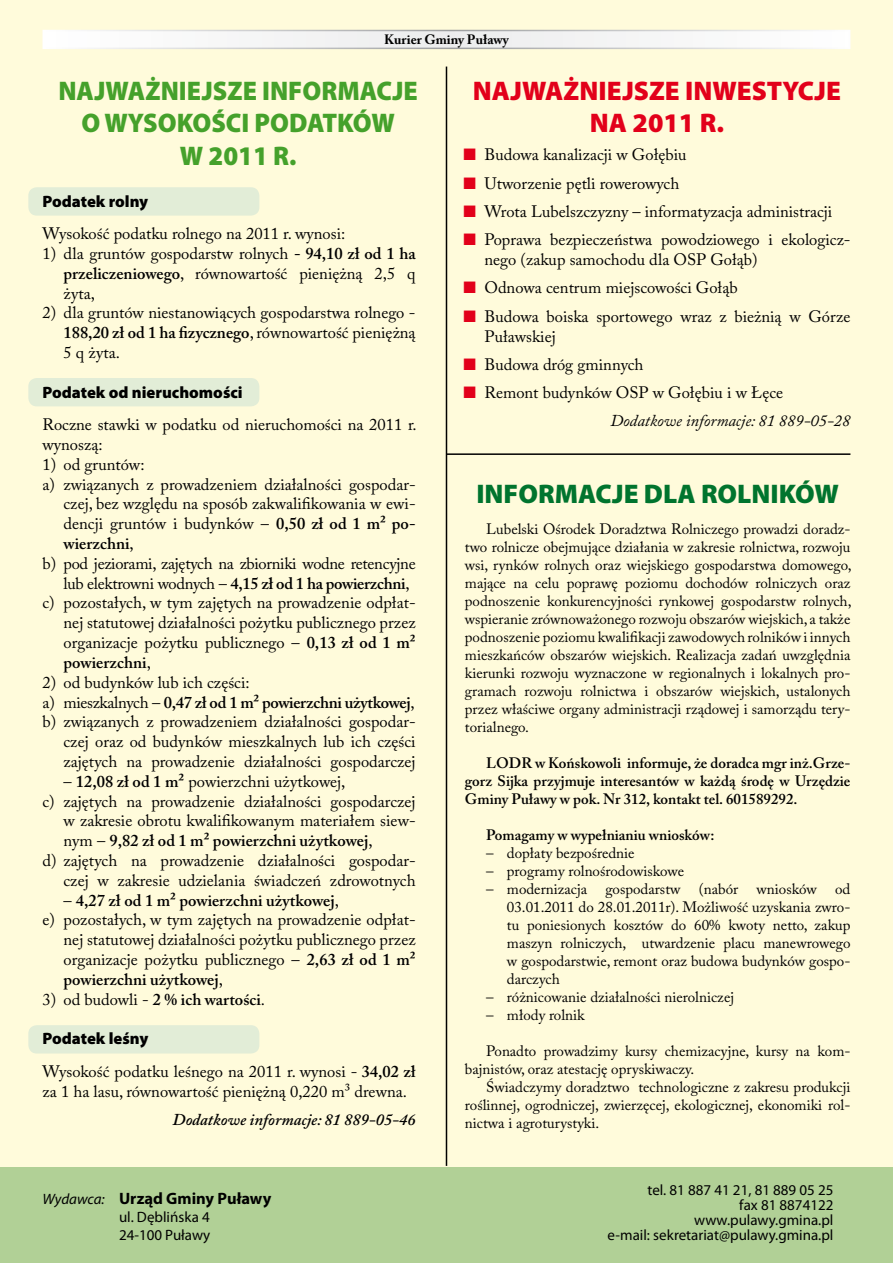
<style>
.page{position:relative;width:893px;height:1263px;background:#fff}
.page>*{position:absolute;margin:0;border:0;box-sizing:border-box;transform-origin:0 0}
.t1{font:900 27px/32.4px "Myriad Pro";color:#45a12b;text-align:center;scale:.96 1}
.t2{font:900 27px/32.4px "Myriad Pro";color:#e2001a;text-align:center}
.t3{font:900 27px "Myriad Pro";color:#00742e}
.t4{font:16.5px/28.3px "Adobe Caslon Pro";color:#000}
.t5{font:600 16.5px "Adobe Caslon Pro";color:#000}
.t6{font:16.5px "Adobe Caslon Pro";letter-spacing:-.02em;color:#000}
.t7{font:600 16.5px "Adobe Caslon Pro";letter-spacing:-.02em;color:#000}
.t8{font:900 16.5px "Myriad Pro";color:#000}
.t9{font:italic 600 16.5px "Adobe Caslon Pro";color:#000}
.t10{font:italic 16.5px "Adobe Caslon Pro";color:#000}
.t11{font:700 16.5px "Myriad Pro";color:#000}
.t12{font:15px/18px "Adobe Caslon Pro";color:#000;text-align:justify}
.t13{font:600 15px/18px "Adobe Caslon Pro";color:#000;text-align:justify}
.t14{font:15px/15px "Myriad Pro";color:#000}
.t15{font:700 13.5px "Adobe Caslon Pro";color:#000}
.s1{font-weight:600}
.s2{font-weight:400}
.s3{font-weight:400;font-style:italic;font-size:15px}
</style>
<div class="page">
<div style="left:0;top:0;width:893px;height:1196px;background:#fffbdb"></div>
<div style="left:28px;top:1025px;width:231px;height:28px;background:#e2edd7;border-radius:9px"></div>
<div style="left:28px;top:187px;width:231px;height:29px;background:#e2edd7;border-radius:9px"></div>
<div style="left:28px;top:378px;width:231px;height:28px;background:#e2edd7;border-radius:9px"></div>
<div style="left:0;top:1167px;width:893px;height:96px;background:#b1d096"></div>
<hr style="left:446px;top:67px;width:1px;height:1099px;background:#000">
<hr style="left:446px;top:453px;width:404px;height:2px;background:#000">
<div style="left:43px;top:31px;width:807px;height:17px;background:#f5f6f6"></div>
<div style="left:43px;top:30px;width:807px;height:19px;border:2px solid #fff"></div>
<p class="t15" style="left:384px;top:31px;width:126px">Kurier Gminy Puławy</p>
<h1 class="t1" style="left:58px;top:74px;width:376px">NAJWAŻNIEJSZE INFORMACJE<br>O WYSOKOŚCI PODATKÓW<br>W 2011 R.</h1>
<h1 class="t2" style="left:473px;top:73px;width:370px">NAJWAŻNIEJSZE INWESTYCJE<br>NA 2011 R.</h1>
<p class="t4" style="left:484px;top:140px;width:367px">Budowa kanalizacji w Gołębiu<br>Utworzenie pętli rowerowych<br>Wrota Lubelszczyzny – informatyzacja administracji Poprawa bezpieczeństwa powodziowego i ekologicz-</p>
<p class="t4" style="left:484px;top:245px;width:367px">nego (zakup samochodu dla OSP Gołąb)<br>Odnowa centrum miejscowości Gołąb<br>Budowa boiska sportowego wraz z bieżnią w Górze</p>
<p class="t4" style="left:484px;top:322px;width:300px">Puławskiej<br>Budowa dróg gminnych<br>Remont budynków OSP w Gołębiu i w Łęce</p>
<p class="t10" style="left:610px;top:411px;width:242px">Dodatkowe informacje: 81 889-05-28</p>
<p class="t8" style="left:43px;top:190px;width:107px">Podatek rolny</p>
<p class="t4" style="left:43px;top:219px;width:304px">Wysokość podatku rolnego na 2011 r. wynosi:</p>
<p class="t4" style="left:64px;top:243px;width:354px;line-height:19.8px;text-align:justify;text-indent:-21px">1) dla gruntów gospodarstw rolnych <span class="s1">- 94,10 zł od 1 ha przeliczeniowego</span>, równowartość pieniężną 2,5 q żyta,</p>
<p class="t4" style="left:64px;top:303px;width:354px;line-height:19.8px;text-align:justify;text-indent:-21px">2) dla gruntów niestanowiących gospodarstwa rolnego - <span class="s1">188,20 zł od 1 ha fizycznego</span>, równowartość pieniężną 5 q żyta.</p>
<p class="t8" style="left:43px;top:381px;width:202px">Podatek od nieruchomości</p>
<p class="t4" style="left:43px;top:415px;width:376px;line-height:19.8px">Roczne stawki w podatku od nieruchomości na 2011 r. wynoszą:</p>
<p class="t4" style="left:43px;top:450px;width:104px">1) od gruntów:</p>
<p class="t4" style="left:43px;top:470px;width:375px">a) związanych z prowadzeniem działalności gospodar-</p>
<p class="t4" style="left:64px;top:490px;width:354px">czej, bez względu na sposób zakwalifikowania w ewi-</p>
<p class="t4" style="left:64px;top:509px;width:354px">dencji gruntów i budynków – <span class="s1">0,50 zł od 1 m² po-</span></p>
<p class="t5" style="left:64px;top:534px;width:72px">wierzchni<span class="s2">,</span></p>
<p class="t6" style="left:43px;top:553px;width:375px">b) pod jeziorami, zajętych na zbiorniki wodne retencyjne</p>
<p class="t6" style="left:64px;top:573px;width:347px">lub elektrowni wodnych – <span class="s1">4,15 zł od 1 ha powierzchni</span>,</p>
<p class="t4" style="left:43px;top:589px;width:375px">c) pozostałych, w tym zajętych na prowadzenie odpłat-</p>
<p class="t4" style="left:64px;top:608px;width:354px">nej statutowej działalności pożytku publicznego przez</p>
<p class="t4" style="left:64px;top:628px;width:354px">organizacje pożytku publicznego – <span class="s1">0,13 zł od 1 m²</span></p>
<p class="t5" style="left:64px;top:652px;width:89px">powierzchni<span class="s2">,</span></p>
<p class="t4" style="left:43px;top:668px;width:209px">2) od budynków lub ich części:</p>
<p class="t7" style="left:43px;top:692px;width:374px"><span class="s2">a) mieszkalnych –</span> 0,47 zł od 1 m² powierzchni użytkowej<span class="s2">,</span></p>
<p class="t4" style="left:43px;top:707px;width:375px">b) związanych z prowadzeniem działalności gospodar-</p>
<p class="t4" style="left:64px;top:727px;width:354px">czej oraz od budynków mieszkalnych lub ich części</p>
<p class="t4" style="left:64px;top:747px;width:354px">zajętych na prowadzenie działalności gospodarczej</p>
<p class="t4" style="left:64px;top:767px;width:283px">– <span class="s1">12,08 zł od 1 m²</span> powierzchni użytkowej,</p>
<p class="t4" style="left:43px;top:787px;width:375px">c) zajętych na prowadzenie działalności gospodarczej</p>
<p class="t4" style="left:64px;top:806px;width:354px">w zakresie obrotu kwalifikowanym materiałem siew-</p>
<p class="t5" style="left:64px;top:831px;width:310px"><span class="s2">nym –</span> 9,82 zł od 1 m² powierzchni użytkowej<span class="s2">,</span></p>
<p class="t4" style="left:43px;top:846px;width:375px">d) zajętych na prowadzenie działalności gospodar-</p>
<p class="t4" style="left:64px;top:866px;width:354px">czej w zakresie udzielania świadczeń zdrowotnych</p>
<p class="t5" style="left:64px;top:890px;width:277px"><span class="s2">–</span> 4,27 zł od 1 m² powierzchni użytkowej<span class="s2">,</span></p>
<p class="t4" style="left:43px;top:905px;width:375px">e) pozostałych, w tym zajętych na prowadzenie odpłat-</p>
<p class="t4" style="left:64px;top:925px;width:354px">nej statutowej działalności pożytku publicznego przez</p>
<p class="t4" style="left:64px;top:945px;width:354px">organizacje pożytku publicznego – <span class="s1">2,63 zł od 1 m²</span></p>
<p class="t5" style="left:64px;top:969px;width:161px">powierzchni użytkowej<span class="s2">,</span></p>
<p class="t4" style="left:43px;top:985px;width:224px">3) od budowli - <span class="s1">2 % ich wartości</span>.</p>
<p class="t8" style="left:43px;top:1027px;width:107px">Podatek leśny</p>
<p class="t4" style="left:43px;top:1061px;width:375px;line-height:19.8px">Wysokość podatku leśnego na 2011 r. wynosi - <span class="s1">34,02 zł </span>za 1 ha lasu, równowartość pieniężną 0,220 m³ drewna.</p>
<p class="t9" style="left:173px;top:1109px;width:245px">Dodatkowe informacje: 81 889-05-46</p>
<h1 class="t3" style="left:476px;top:476px;width:364px">INFORMACJE DLA ROLNIKÓW</h1>
<p class="t12" style="left:465px;top:519px;width:388px;text-indent:21px">Lubelski Ośrodek Doradztwa Rolniczego prowadzi doradz&shy;two rolnicze obejmujące działania w zakresie rolnictwa, rozwoju wsi, rynków rolnych oraz wiejskiego gospodarstwa domowego, mające na celu poprawę poziomu dochodów rolniczych oraz podnoszenie konkurencyjności rynkowej gospodarstw rolnych, wspieranie zrównoważonego rozwoju obszarów wiejskich, a także podnoszenie poziomu kwalifikacji zawodowych rolników i innych mieszkańców obszarów wiejskich. Realizacja zadań uwzględnia kierunki rozwoju wyznaczone w regionalnych i lokalnych pro&shy;gramach rozwoju rolnictwa i obszarów wiejskich, ustalonych przez właściwe organy administracji rządowej i samorządu tery&shy;torialnego.</p>
<p class="t13" style="left:465px;top:753px;width:387px;text-indent:21px">LODR w Końskowoli informuje, że doradca mgr inż.Grze&shy;gorz Sijka przyjmuje interesantów w każdą środę w Urzędzie Gminy Puławy w pok. Nr 312, kontakt tel. 601589292.</p>
<p class="t13" style="left:486px;top:825px;width:230px">Pomagamy w wypełnianiu wniosków:</p>
<p class="t12" style="left:486px;top:843px;width:150px">– dopłaty bezpośrednie</p>
<p class="t12" style="left:486px;top:861px;width:199px">– programy rolnośrodowiskowe</p>
<p class="t12" style="left:507px;top:879px;width:345px;text-indent:-21px">– modernizacja gospodarstw (nabór wniosków od 03.01.2011 do 28.01.2011r). Możliwość uzyskania zwro&shy;tu poniesionych kosztów do 60% kwoty netto, zakup maszyn rolniczych, utwardzenie placu manewrowego w gospodarstwie, remont oraz budowa budynków gospo&shy;darczych</p>
<p class="t12" style="left:486px;top:987px;width:249px">– różnicowanie działalności nierolniczej</p>
<p class="t12" style="left:486px;top:1005px;width:100px">– młody rolnik</p>
<p class="t12" style="left:465px;top:1041px;width:387px;text-indent:21px">Ponadto prowadzimy kursy chemizacyjne, kursy na kom&shy;bajnistów, oraz atestację opryskiwaczy.</p>
<p class="t12" style="left:465px;top:1077px;width:387px;text-indent:21px">Świadczymy doradztwo technologiczne z zakresu produkcji roślinnej, ogrodniczej, zwierzęcej, ekologicznej, ekonomiki rol&shy;nictwa i agroturystyki.</p>
<p class="t11" style="left:43px;top:1187px;width:230px"><span class="s3">Wydawca:</span> Urząd Gminy Puławy</p>
<p class="t14" style="left:119px;top:1207px;width:93px;line-height:18px">ul. Dęblińska 4<br>24-100 Puławy</p>
<p class="t14" style="left:608px;top:1182px;width:227px;text-align:right">tel. 81 887 41 21, 81 889 05 25<br>fax 81 8874122 www.pulawy.gmina.pl<br>e-mail: sekretariat@pulawy.gmina.pl</p>
</div>
